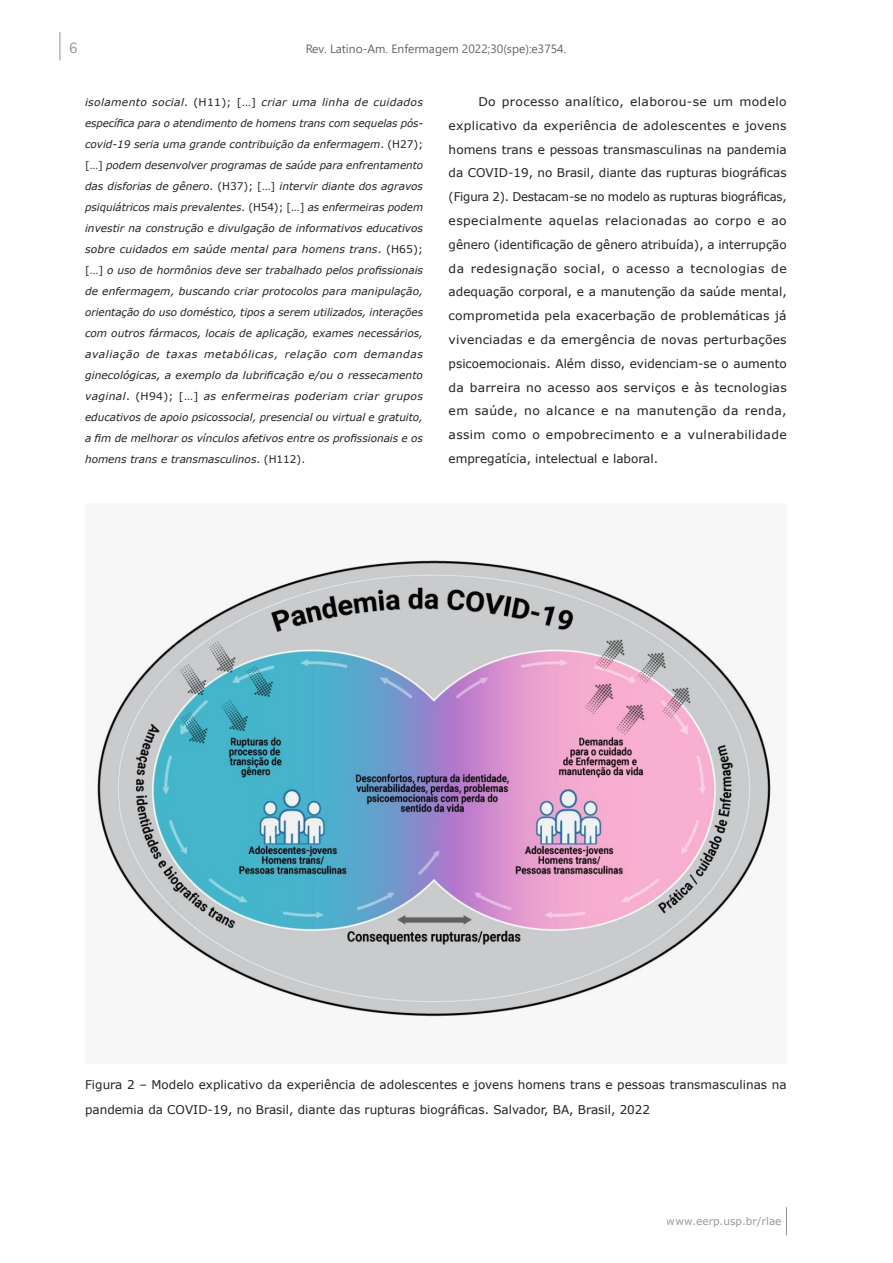
<style>
.page{position:relative;width:893px;height:1263px;background:#fff}
.page>*{position:absolute;margin:0;border:0;box-sizing:border-box;transform-origin:0 0}
.t1{font:13.5px "Geneva";color:#6c6d70}
.Texto{font:12px/23.9px "Verdana";color:#231f20;text-align:justify}
.Título_de_figura{font:12px/25.3px "Verdana";color:#231f20}
.t2{font:12px "Segoe UI";color:#231f20}
.Fala{font:italic 10.5px/21px "Verdana";color:#231f20;text-align:justify}
.t3{font:10.5px "Verdana";color:#6c6d70}
.s1{font-style:normal}
</style>
<div class="page">
<svg style="left:786px;top:1207px;width:1px;height:28px"></svg>
<svg style="left:60px;top:32px;width:1px;height:29px"></svg>
<img style="left:94px;top:560px;width:678px;height:457px">
<p class="t1" style="left:68px;top:40px;width:11px">6</p>
<p class="t2" style="left:305px;top:38px;width:262px">Rev. Latino-Am. Enfermagem 2022;30(spe):e3754.</p>
<p class="Fala" style="left:85px;top:92px;width:340px">isolamento social<span class="s1">. (H11); […]</span> criar uma linha de cuidados específica para o atendimento de homens trans com sequelas pós&shy;covid-19 seria uma grande contribuição da enfermagem<span class="s1">. (H27); […]</span> podem desenvolver programas de saúde para enfrentamento das disforias de gênero<span class="s1">. (H37); […]</span> intervir diante dos agravos psiquiátricos mais prevalentes<span class="s1">. (H54); […]</span> as enfermeiras podem investir na construção e divulgação de informativos educativos sobre cuidados em saúde mental para homens trans<span class="s1">. (H65); […]</span> o uso de hormônios deve ser trabalhado pelos profissionais de enfermagem, buscando criar protocolos para manipulação, orientação do uso doméstico, tipos a serem utilizados, interações com outros fármacos, locais de aplicação, exames necessários, avaliação de taxas metabólicas, relação com demandas ginecológicas, a exemplo da lubrificação e/ou o ressecamento vaginal<span class="s1">. (H94); […]</span> as enfermeiras poderiam criar grupos educativos de apoio psicossocial, presencial ou virtual e gratuito, a fim de melhorar os vínculos afetivos entre os profissionais e os homens trans e transmasculinos<span class="s1">. (H112).</span></p>
<p class="Texto" style="left:449px;top:90px;width:340px;text-indent:30px">Do processo analítico, elaborou-se um modelo explicativo da experiência de adolescentes e jovens homens trans e pessoas transmasculinas na pandemia da COVID-19, no Brasil, diante das rupturas biográficas (Figura 2). Destacam-se no modelo as rupturas biográficas, especialmente aquelas relacionadas ao corpo e ao gênero (identificação de gênero atribuída), a interrupção da redesignação social, o acesso a tecnologias de adequação corporal, e a manutenção da saúde mental, comprometida pela exacerbação de problemáticas já vivenciadas e da emergência de novas perturbações psicoemocionais. Além disso, evidenciam-se o aumento da barreira no acesso aos serviços e às tecnologias em saúde, no alcance e na manutenção da renda, assim como o empobrecimento e a vulnerabilidade empregatícia, intelectual e laboral.</p>
<p class="Título_de_figura" style="left:85px;top:1072px;width:703px">Figura 2 – Modelo explicativo da experiência de adolescentes e jovens homens trans e pessoas transmasculinas na pandemia da COVID-19, no Brasil, diante das rupturas biográficas. Salvador, BA, Brasil, 2022</p>
<p class="t3" style="left:667px;top:1215px;width:116px">www.eerp.usp.br/rlae</p>
</div>
